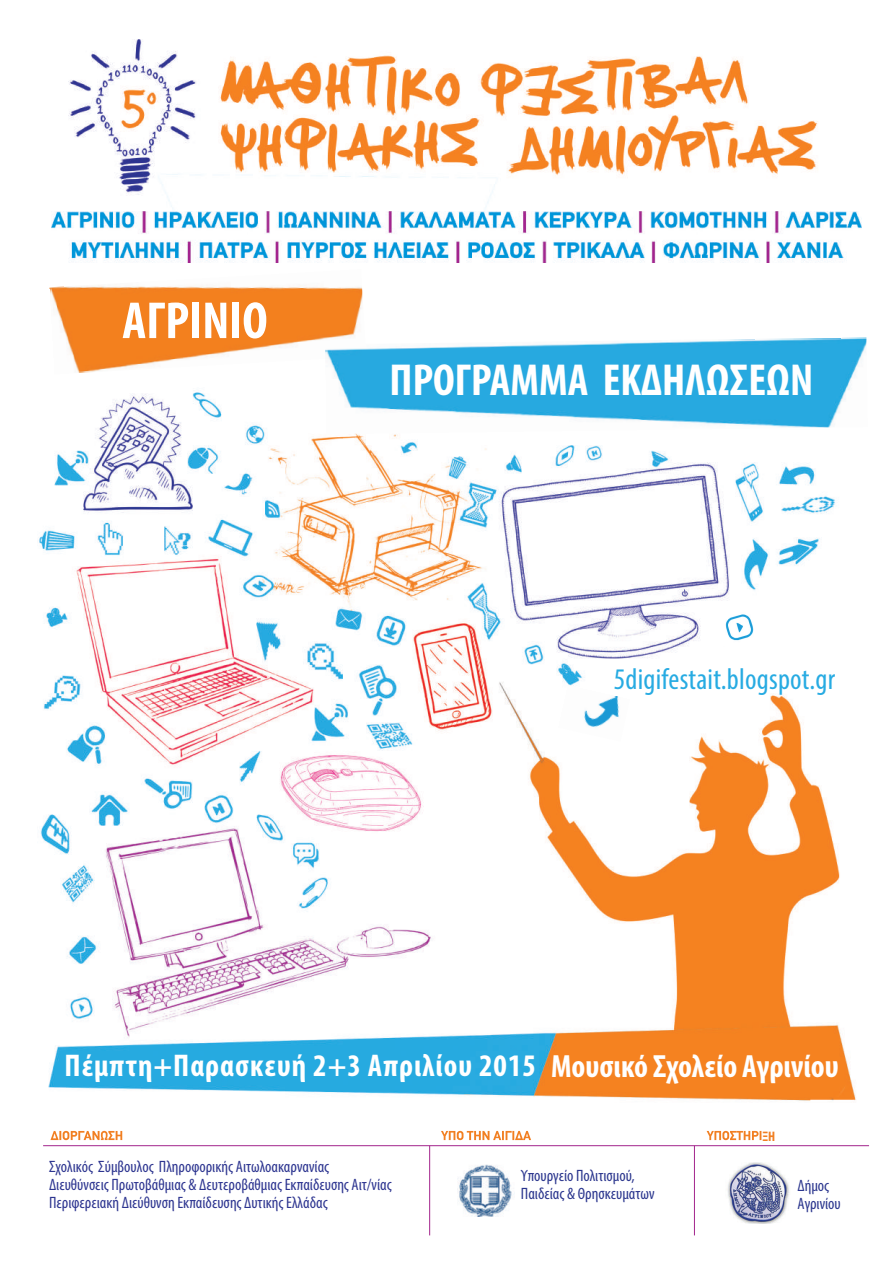
<style>
.page{position:relative;width:893px;height:1263px;background:#fff}
.page>*{position:absolute;margin:0;border:0;box-sizing:border-box;transform-origin:0 0}
.t1{font:700 condensed 52.5px "Myriad Pro";color:#fff}
.t2{font:700 condensed 45px "Myriad Pro";color:#fff}
.t3{font:700 condensed 32.25px "Myriad Pro";letter-spacing:-.005em;color:#fff}
.t4{font:700 condensed 31.5px "Myriad Pro";letter-spacing:.03em;color:#fff}
.t5{font:condensed 30px "Myriad Pro";letter-spacing:.01em;color:#27abe2}
.t6{font:condensed 16.5px/18.1px "Myriad Pro";color:#2d3590}
.t7{font:condensed 16.5px/18.1px "Myriad Pro";color:#2b368e}
.t8{font:700 condensed 13.8px "Myriad Pro";color:#f17f22}
</style>
<div class="page">
<img style="left:39px;top:392px;width:817px;height:739px">
<img style="left:68px;top:39px;width:750px;height:170px">
<img style="left:52px;top:211px;width:809px;height:52px">
<svg style="left:50px;top:1131px;width:72px;height:9px"></svg>
<hr style="left:694px;top:1146px;width:1px;height:89px;background:#a3258c">
<hr style="left:429px;top:1146px;width:1px;height:89px;background:#a3258c">
<svg style="left:441px;top:1131px;width:90px;height:9px"></svg>
<svg style="left:707px;top:1131px;width:54px;height:9px"></svg>
<img style="left:459px;top:1164px;width:55px;height:53px">
<hr style="left:43px;top:1145px;width:826px;height:1px;background:#a3258c">
<img style="left:727px;top:1163px;width:63px;height:60px">
<img style="left:558px;top:685px;width:72px;height:56px">
<img style="left:716px;top:605px;width:46px;height:41px">
<img style="left:49px;top:285px;width:314px;height:88px">
<img style="left:325px;top:337px;width:542px;height:97px">
<h1 class="t1" style="left:122px;top:288px;width:147px">ΑΓΡΙΝΙΟ</h1>
<h2 class="t2" style="left:390px;top:352px;width:425px">ΠΡΟΓΡΑΜΜΑ ΕΚΔΗΛΩΣΕΩΝ</h2>
<h3 class="t5" style="left:614px;top:661px;width:223px">5digifestait.blogspot.gr</h3>
<h3 class="t4" style="left:65px;top:1045px;width:473px">Πέμπτη+Παρασκευή 2+3 Απριλίου 2015</h3>
<h3 class="t3" style="left:551px;top:1046px;width:289px">Μουσικό Σχολείο Αγρινίου</h3>
<p class="t8" style="left:762px;top:1127px;width:14px">ΞΗ</p>
<p class="t6" style="left:49px;top:1157px;width:344px">Σχολικός Σύμβουλος Πληροφορικής Αιτωλοακαρνανίας<br>Διευθύνσεις Πρωτοβάθμιας &amp; Δευτεροβάθμιας Εκπαίδευσης Αιτ/νίας<br>Περιφερειακή Διεύθυνση Εκπαίδευσης Δυτικής Ελλάδας</p>
<p class="t7" style="left:521px;top:1166px;width:135px">Υπουργείο Πολιτισμού,<br>Παιδείας &amp; Θρησκευμάτων</p>
<p class="t7" style="left:797px;top:1176px;width:45px">Δήμος<br>Αγρινίου</p>
</div>
